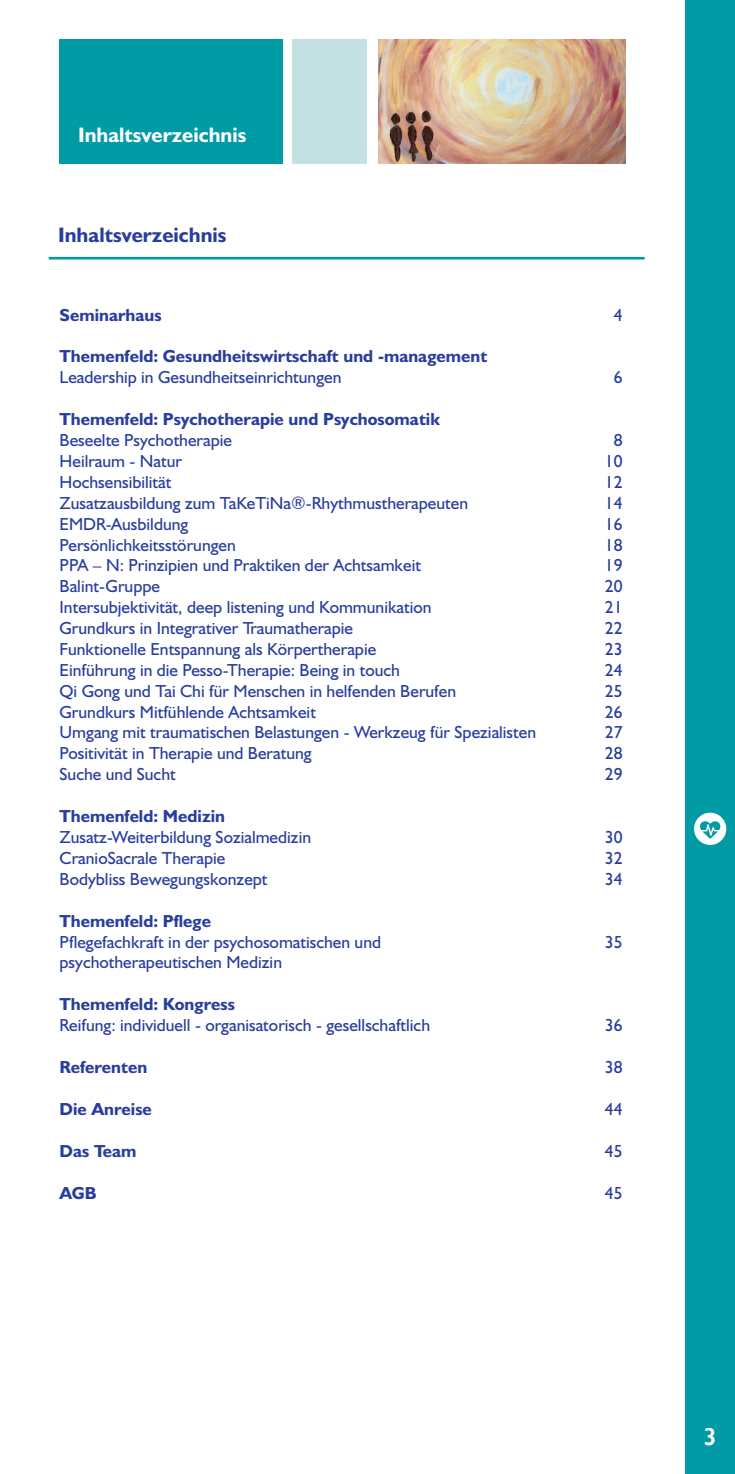
<style>
.page{position:relative;width:735px;height:1474px;background:#fff}
.page>*{position:absolute;margin:0;border:0;box-sizing:border-box;transform-origin:0 0}
.t1{font:24.5px "Humanist 521 BT";color:#fff}
.t2{font:700 21px "Humanist 521 BT";color:#283d9d}
.t3{font:700 21px "Humanist 521 BT";color:#fff}
.t4{font:17.5px "Humanist 521 BT";color:#283d9d}
.t5{font:700 17.5px "Humanist 521 BT";color:#283d9d}
</style>
<div class="page">
<svg style="left:49px;top:256px;width:595px;height:4px;background:#59bdc3"></svg>
<img style="left:378px;top:40px;width:247px;height:124px">
<div style="left:685px;top:0;width:49px;height:1473px;background:#009ba4"></div>
<div style="left:60px;top:40px;width:223px;height:124px;background:#009ba4"></div>
<div style="left:292px;top:40px;width:75px;height:124px;background:#c3e0e3"></div>
<svg style="left:693px;top:812px;width:32px;height:33px"></svg>
<svg style="left:699px;top:821px;width:20px;height:17px"></svg>
<p class="t3" style="left:78px;top:125px;width:170px">Inhaltsverzeichnis</p>
<p class="t2" style="left:58px;top:226px;width:170px">Inhaltsverzeichnis</p>
<p class="t5" style="left:60px;top:307px;width:103px">Seminarhaus</p>
<p class="t4" style="left:613px;top:307px;width:10px">4</p>
<p class="t5" style="left:60px;top:349px;width:429px">Themenfeld: Gesundheitswirtschaft und -management</p>
<p class="t4" style="left:60px;top:370px;width:283px">Leadership in Gesundheitseinrichtungen</p>
<p class="t4" style="left:613px;top:370px;width:10px">6</p>
<p class="t5" style="left:60px;top:412px;width:382px">Themenfeld: Psychotherapie und Psychosomatik</p>
<p class="t4" style="left:60px;top:433px;width:174px">Beseelte Psychotherapie</p>
<p class="t4" style="left:613px;top:433px;width:10px">8</p>
<p class="t4" style="left:60px;top:453px;width:124px">Heilraum - Natur</p>
<p class="t4" style="left:604px;top:453px;width:19px">10</p>
<p class="t4" style="left:60px;top:474px;width:113px">Hochsensibilität</p>
<p class="t4" style="left:604px;top:474px;width:19px">12</p>
<p class="t4" style="left:60px;top:495px;width:410px">Zusatzausbildung zum TaKeTiNa®-Rhythmustherapeuten</p>
<p class="t4" style="left:604px;top:495px;width:19px">14</p>
<p class="t4" style="left:60px;top:516px;width:130px">EMDR-Ausbildung</p>
<p class="t4" style="left:604px;top:516px;width:19px">16</p>
<p class="t4" style="left:60px;top:537px;width:178px">Persönlichkeitsstörungen</p>
<p class="t4" style="left:604px;top:537px;width:19px">18</p>
<p class="t4" style="left:60px;top:558px;width:363px">PPA – N: Prinzipien und Praktiken der Achtsamkeit</p>
<p class="t4" style="left:604px;top:558px;width:19px">19</p>
<p class="t4" style="left:60px;top:579px;width:102px">Balint-Gruppe</p>
<p class="t4" style="left:604px;top:579px;width:19px">20</p>
<p class="t4" style="left:60px;top:600px;width:373px">Intersubjektivität, deep listening und Kommunikation</p>
<p class="t4" style="left:604px;top:600px;width:19px">21</p>
<p class="t4" style="left:60px;top:620px;width:295px">Grundkurs in Integrativer Traumatherapie</p>
<p class="t4" style="left:604px;top:620px;width:19px">22</p>
<p class="t4" style="left:60px;top:641px;width:318px">Funktionelle Entspannung als Körpertherapie</p>
<p class="t4" style="left:604px;top:641px;width:19px">23</p>
<p class="t4" style="left:60px;top:662px;width:342px">Einführung in die Pesso-Therapie: Being in touch</p>
<p class="t4" style="left:604px;top:662px;width:19px">24</p>
<p class="t4" style="left:60px;top:683px;width:398px">Qi Gong und Tai Chi für Menschen in helfenden Berufen</p>
<p class="t4" style="left:604px;top:683px;width:19px">25</p>
<p class="t4" style="left:60px;top:704px;width:258px">Grundkurs Mitfühlende Achtsamkeit</p>
<p class="t4" style="left:604px;top:704px;width:19px">26</p>
<p class="t4" style="left:60px;top:725px;width:478px">Umgang mit traumatischen Belastungen - Werkzeug für Spezialisten</p>
<p class="t4" style="left:604px;top:725px;width:19px">27</p>
<p class="t4" style="left:60px;top:746px;width:253px">Positivität in Therapie und Beratung</p>
<p class="t4" style="left:604px;top:746px;width:19px">28</p>
<p class="t4" style="left:60px;top:767px;width:118px">Suche und Sucht</p>
<p class="t4" style="left:604px;top:767px;width:19px">29</p>
<p class="t5" style="left:60px;top:808px;width:167px">Themenfeld: Medizin</p>
<p class="t4" style="left:60px;top:829px;width:253px">Zusatz-Weiterbildung Sozialmedizin</p>
<p class="t4" style="left:604px;top:829px;width:19px">30</p>
<p class="t4" style="left:60px;top:850px;width:167px">CranioSacrale Therapie</p>
<p class="t4" style="left:604px;top:850px;width:19px">32</p>
<p class="t4" style="left:60px;top:871px;width:209px">Bodybliss Bewegungskonzept</p>
<p class="t4" style="left:604px;top:871px;width:19px">34</p>
<p class="t5" style="left:60px;top:913px;width:153px">Themenfeld: Pflege</p>
<p class="t4" style="left:60px;top:934px;width:323px">Pflegefachkraft in der psychosomatischen und</p>
<p class="t4" style="left:604px;top:934px;width:19px">35</p>
<p class="t4" style="left:60px;top:955px;width:224px">psychotherapeutischen Medizin</p>
<p class="t5" style="left:60px;top:997px;width:177px">Themenfeld: Kongress</p>
<p class="t4" style="left:60px;top:1017px;width:372px">Reifung: individuell - organisatorisch - gesellschaftlich</p>
<p class="t4" style="left:604px;top:1017px;width:19px">36</p>
<p class="t5" style="left:60px;top:1059px;width:89px">Referenten</p>
<p class="t4" style="left:604px;top:1059px;width:19px">38</p>
<p class="t5" style="left:60px;top:1101px;width:94px">Die Anreise</p>
<p class="t4" style="left:604px;top:1101px;width:19px">44</p>
<p class="t5" style="left:60px;top:1143px;width:78px">Das Team</p>
<p class="t4" style="left:604px;top:1143px;width:19px">45</p>
<p class="t5" style="left:60px;top:1185px;width:39px">AGB</p>
<p class="t4" style="left:604px;top:1185px;width:19px">45</p>
<h1 class="t1" style="left:703px;top:1426px;width:14px">3</h1>
</div>
